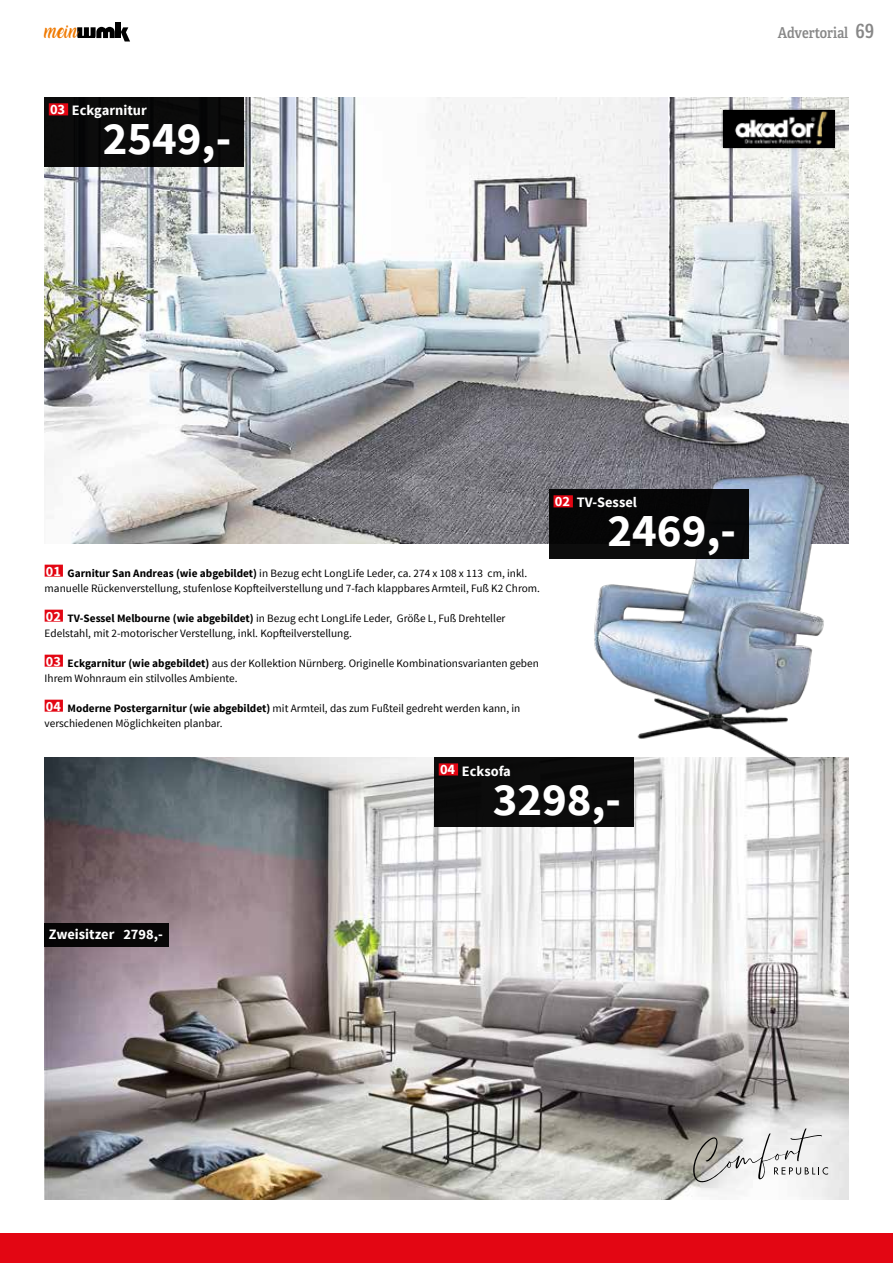
<style>
.page{position:relative;width:893px;height:1263px;background:#fff}
.page>*{position:absolute;margin:0;border:0;box-sizing:border-box;transform-origin:0 0}
.t1{font:700 46.8px "Source Sans Pro";color:#fff}
.t2{font:15px "Adelle Condensed Sb";color:#878787}
.t3{font:700 14.4px "Source Sans Pro";color:#fff}
.t4{font:13.35px "Amarillo";color:#ef7900;scale:.94 1}
.t5{font:11.25px/15px "Source Sans Pro";color:#000}
.s1{font-size:19.5px}
.s2{font-weight:700;font-size:14.25px;color:#fff}
.s3{font-weight:700}
</style>
<div class="page">
<svg style="left:77px;top:27px;width:38px;height:11px"></svg>
<div style="left:116px;top:22px;width:5px;height:16px;background:#000"></div>
<svg style="left:121px;top:27px;width:9px;height:15px"></svg>
<div style="left:45px;top:565px;width:18px;height:12px;background:#e30613"></div>
<div style="left:45px;top:610px;width:18px;height:12px;background:#e30613"></div>
<div style="left:45px;top:655px;width:18px;height:12px;background:#e30613"></div>
<div style="left:45px;top:700px;width:18px;height:12px;background:#e30613"></div>
<div style="left:0;top:1233px;width:893px;height:30px;background:#e30613"></div>
<img style="left:45px;top:98px;width:803px;height:445px">
<img style="left:45px;top:758px;width:803px;height:441px">
<div style="left:45px;top:98px;width:199px;height:69px;background:#0b0b0b"></div>
<div style="left:49px;top:103px;width:19px;height:12px;background:#e30613"></div>
<div style="left:435px;top:758px;width:199px;height:69px;background:#0b0b0b"></div>
<div style="left:439px;top:763px;width:19px;height:12px;background:#e30613"></div>
<div style="left:45px;top:923px;width:124px;height:23px;background:#070606"></div>
<svg style="left:693px;top:1128px;width:135px;height:56px"></svg>
<img style="left:587px;top:461px;width:262px;height:309px">
<div style="left:549px;top:490px;width:199px;height:69px;background:#060607"></div>
<div style="left:554px;top:495px;width:19px;height:12px;background:#e30613"></div>
<div style="left:721px;top:108px;width:116px;height:42px;background:#000;opacity:.75"></div>
<img style="left:723px;top:110px;width:111px;height:37px">
<p class="t4" style="left:45px;top:26px;width:37px">MEIN</p>
<h2 class="t2" style="left:778px;top:22px;width:98px">Advertorial <span class="s1">69</span></h2>
<p class="t3" style="left:50px;top:101px;width:98px">03 Eckgarnitur</p>
<h1 class="t1" style="left:103px;top:109px;width:130px">2549,-</h1>
<p class="t5" style="left:45px;top:566px;width:497px"><span class="s2">01</span> <span class="s3">Garnitur San Andreas (wie abgebildet)</span> in Bezug echt LongLife Leder, ca. 274 x 108 x 113 cm, inkl. manuelle Rückenverstellung, stufenlose Kopfteilverstellung und 7-fach klappbares Armteil, Fuß K2 Chrom.</p>
<p class="t5" style="left:45px;top:611px;width:462px"><span class="s2">02</span> <span class="s3">TV-Sessel Melbourne (wie abgebildet)</span> in Bezug echt LongLife Leder, Größe L, Fuß Drehteller<br>Edelstahl, mit 2-motorischer Verstellung, inkl. Kopfteilverstellung.</p>
<p class="t5" style="left:45px;top:656px;width:496px"><span class="s2">03</span> <span class="s3">Eckgarnitur (wie abgebildet)</span> aus der Kollektion Nürnberg. Originelle Kombinationsvarianten geben<br>Ihrem Wohnraum ein stilvolles Ambiente.</p>
<p class="t5" style="left:45px;top:701px;width:477px"><span class="s2">04</span> <span class="s3">Moderne Postergarnitur (wie abgebildet)</span> mit Armteil, das zum Fußteil gedreht werden kann, in verschiedenen Möglichkeiten planbar.</p>
<p class="t3" style="left:555px;top:493px;width:84px">02 TV-Sessel</p>
<h1 class="t1" style="left:607px;top:501px;width:130px">2469,-</h1>
<p class="t3" style="left:49px;top:925px;width:116px">Zweisitzer 2798,-</p>
<p class="t3" style="left:440px;top:761px;width:72px">04 Ecksofa</p>
<h1 class="t1" style="left:493px;top:769px;width:130px">3298,-</h1>
</div>
